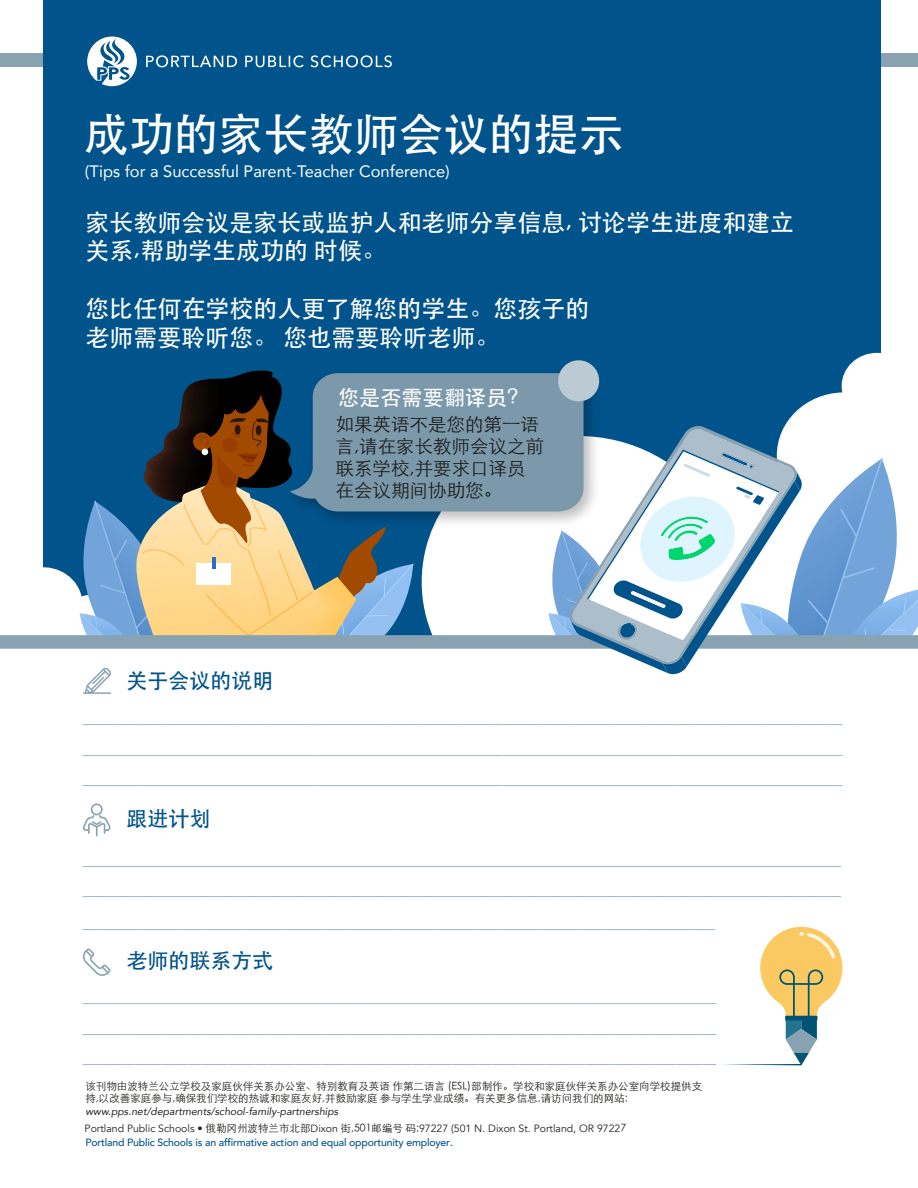
<style>
.page{position:relative;width:918px;height:1188px;background:#fff}
.page>*{position:absolute;margin:0;border:0;box-sizing:border-box;transform-origin:0 0}
.t1{font:500 45px "ST Heiti SC";color:#fff}
.t2{font:500 24px/28.8px "ST Heiti SC";color:#fff}
.t3{font:500 21.15px "ST Heiti SC";color:#fff}
.t4{font:500 21px "ST Heiti SC";color:#00538b}
.t5{font:300 18.45px/22.2px "ST Heiti SC";color:#1d1d1b}
.t6{font:16.5px/30.6px "Avenir";color:#88a2b2;text-align:justify;scale:1.42 1}
.t7{font:16.5px/30.6px "Avenir";color:#88a2b2;text-align:justify;scale:1.6 1}
.t8{font:16.5px/30.6px "Avenir";color:#88a2b2;scale:1.41 1}
.t9{font:16.5px "Avenir";color:#88a2b2;scale:1.63 1}
.t10{font:16.5px "Avenir";color:#fff}
.t11{font:10.5px/17.5px "Avenir";color:#231f20}
.t12{font:300 10.5px/12.6px "ST Heiti SC";color:#1d1d1b}
.t13{font:500 10.5px "Avenir";letter-spacing:-.015em;color:#00538b}
.s1{font-style:italic}
.s2{font-family:"ST Heiti SC";font-weight:300;color:#1d1d1b}
</style>
<div class="page">
<div style="left:0;top:54px;width:918px;height:13px;background:#88a2b2"></div>
<div style="left:43px;top:0;width:838px;height:644px;background:#00538b"></div>
<svg style="left:722px;top:927px;width:120px;height:138px"></svg>
<svg style="left:87px;top:37px;width:50px;height:49px"></svg>
<svg style="left:146px;top:55px;width:246px;height:12px"></svg>
<div style="left:558px;top:360px;width:41px;height:41px;background:#bbcad3;border-radius:50%"></div>
<svg style="left:83px;top:948px;width:28px;height:28px"></svg>
<svg style="left:2px;top:371px;width:916px;height:323px"></svg>
<svg style="left:83px;top:804px;width:28px;height:32px"></svg>
<p class="t1" style="left:84px;top:109px;width:541px">成功的家长教师会议的提示</p>
<p class="t10" style="left:85px;top:158px;width:366px">(Tips for a Successful Parent-Teacher Conference)</p>
<p class="t2" style="left:86px;top:207px;width:710px">家长教师会议是家长或监护人和老师分享信息, 讨论学生进度和建立关系,帮助学生成功的 时候。</p>
<p class="t2" style="left:86px;top:293px;width:506px">您比任何在学校的人更了解您的学生。您孩子的老师需要聆听您。 您也需要聆听老师。</p>
<p class="t3" style="left:338px;top:385px;width:181px">您是否需要翻译员?</p>
<p class="t5" style="left:336px;top:411px;width:210px">如果英语不是您的第一语言,请在家长教师会议之前联系学校,并要求口译员在会议期间协助您。</p>
<p class="t4" style="left:126px;top:669px;width:148px">关于会议的说明</p>
<p class="t6" style="left:83px;top:703px;width:537px">_________________________________________________________________ _________________________________________________________________ _________________________________________________________________</p>
<p class="t4" style="left:126px;top:807px;width:85px">跟进计划</p>
<p class="t8" style="left:83px;top:844px;width:539px">_________________________________________________________________ _________________________________________________________________</p>
<p class="t9" style="left:83px;top:912px;width:389px">_______________________________________________</p>
<p class="t4" style="left:126px;top:949px;width:148px">老师的联系方式</p>
<p class="t7" style="left:83px;top:981px;width:397px">________________________________________________ ________________________________________________ ________________________________________________</p>
<p class="t12" style="left:85px;top:1078px;width:618px">该刊物由波特兰公立学校及家庭伙伴关系办公室、特别教育及英语 作第二语言 (ESL)部制作。学校和家庭伙伴关系办公室向学校提供支持,以改善家庭参与,确保我们学校的热诚和家庭友好,并鼓励家庭 参与学生学业成绩。有关更多信息,请访问我们的网站:</p>
<p class="t11" style="left:85px;top:1103px;width:543px"><span class="s1">www.pps.net/departments/school-family-partnerships<br></span>Portland Public Schools • <span class="s2">俄勒冈州波特兰市北部</span>Dixon <span class="s2">街,501邮编号 码:</span>97227 (501 N. Dixon St. Portland, OR 9722<span class="s2">7</span></p>
<p class="t13" style="left:85px;top:1133px;width:369px">Portland Public Schools is an affirmative action and equal opportunity employer.</p>
</div>
